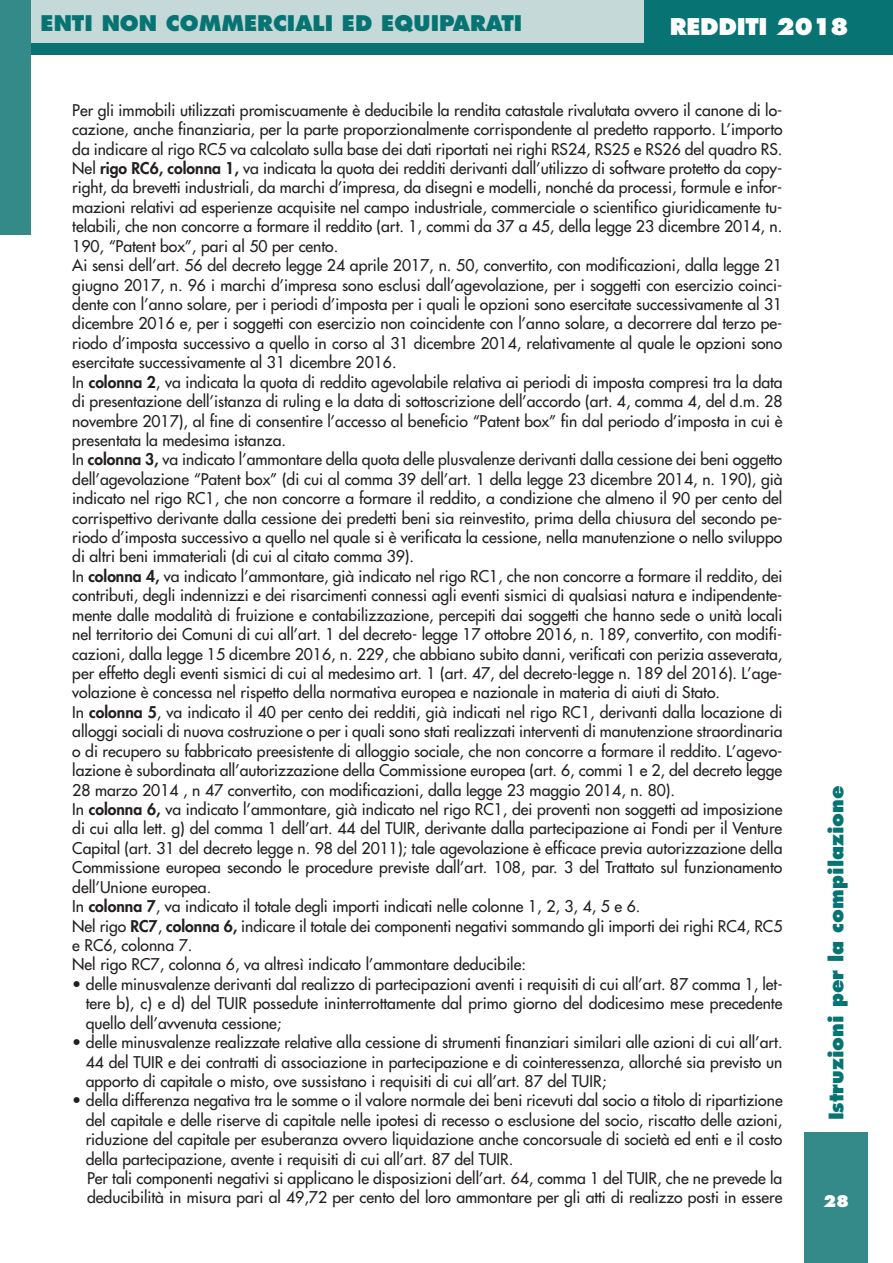
<style>
.page{position:relative;width:893px;height:1263px;background:#fff}
.page>*{position:absolute;margin:0;border:0;box-sizing:border-box;transform-origin:0 0}
.t1{font:800 22.5px "Futura";letter-spacing:-.015em;color:#fff}
.t2{font:800 21px "Futura";color:#077473}
.t3{font:800 19.5px "Futura";color:#077473}
.t4{font:15.75px/19.4px "Futura";color:#231f20}
.t5{font:800 15.75px "Futura";color:#fff}
.s1{font-weight:800}
</style>
<div class="page">
<div style="left:804px;top:1132px;width:64px;height:131px;background:#348a89"></div>
<div style="left:30px;top:0;width:863px;height:54px;background:#077473"></div>
<div style="left:30px;top:0;width:614px;height:43px;background:#c5d9d9"></div>
<div style="left:0;top:0;width:30px;height:235px;background:#348a89"></div>
<h2 class="t2" style="left:41px;top:14px;width:483px">ENTI NON COMMERCIALI ED EQUIPARATI</h2>
<h1 class="t1" style="left:670px;top:16px;width:181px">REDDITI 2018</h1>
<p class="t4" style="left:72px;top:101px;width:712px">Per gli immobili utilizzati promiscuamente è deducibile la rendita catastale rivalutata ovvero il canone di lo&shy;cazione, anche finanziaria, per la parte proporzionalmente corrispondente al predetto rapporto. L’importo da indicare al rigo RC5 va calcolato sulla base dei dati riportati nei righi RS24, RS25 e RS26 del quadro RS.<br>Nel <span class="s1">rigo RC6, colonna 1,</span> va indicata la quota dei redditi derivanti dall’utilizzo di software protetto da copy&shy;right, da brevetti industriali, da marchi d’impresa, da disegni e modelli, nonché da processi, formule e infor&shy;mazioni relativi ad esperienze acquisite nel campo industriale, commerciale o scientifico giuridicamente tu&shy;telabili, che non concorre a formare il reddito (art. 1, commi da 37 a 45, della legge 23 dicembre 2014, n.<br>190, “Patent box”, pari al 50 per cento.<br>Ai sensi dell’art. 56 del decreto legge 24 aprile 2017, n. 50, convertito, con modificazioni, dalla legge 21 giugno 2017, n. 96 i marchi d’impresa sono esclusi dall’agevolazione, per i soggetti con esercizio coinci&shy;dente con l’anno solare, per i periodi d’imposta per i quali le opzioni sono esercitate successivamente al 31 dicembre 2016 e, per i soggetti con esercizio non coincidente con l’anno solare, a decorrere dal terzo pe&shy;riodo d’imposta successivo a quello in corso al 31 dicembre 2014, relativamente al quale le opzioni sono esercitate successivamente al 31 dicembre 2016.<br>In <span class="s1">colonna 2</span>, va indicata la quota di reddito agevolabile relativa ai periodi di imposta compresi tra la data di presentazione dell’istanza di ruling e la data di sottoscrizione dell’accordo (art. 4, comma 4, del d.m. 28 novembre 2017), al fine di consentire l’accesso al beneficio “Patent box” fin dal periodo d’imposta in cui è presentata la medesima istanza.<br>In <span class="s1">colonna 3,</span> va indicato l’ammontare della quota delle plusvalenze derivanti dalla cessione dei beni oggetto dell’agevolazione “Patent box” (di cui al comma 39 dell’art. 1 della legge 23 dicembre 2014, n. 190), già indicato nel rigo RC1, che non concorre a formare il reddito, a condizione che almeno il 90 per cento del corrispettivo derivante dalla cessione dei predetti beni sia reinvestito, prima della chiusura del secondo pe&shy;riodo d’imposta successivo a quello nel quale si è verificata la cessione, nella manutenzione o nello sviluppo di altri beni immateriali (di cui al citato comma 39).<br>In <span class="s1">colonna 4,</span> va indicato l’ammontare, già indicato nel rigo RC1, che non concorre a formare il reddito, dei contributi, degli indennizzi e dei risarcimenti connessi agli eventi sismici di qualsiasi natura e indipendente&shy;mente dalle modalità di fruizione e contabilizzazione, percepiti dai soggetti che hanno sede o unità locali nel territorio dei Comuni di cui all’art. 1 del decreto- legge 17 ottobre 2016, n. 189, convertito, con modifi&shy;cazioni, dalla legge 15 dicembre 2016, n. 229, che abbiano subito danni, verificati con perizia asseverata, per effetto degli eventi sismici di cui al medesimo art. 1 (art. 47, del decreto-legge n. 189 del 2016). L’age&shy;volazione è concessa nel rispetto della normativa europea e nazionale in materia di aiuti di Stato.<br>In <span class="s1">colonna 5</span>, va indicato il 40 per cento dei redditi, già indicati nel rigo RC1, derivanti dalla locazione di alloggi sociali di nuova costruzione o per i quali sono stati realizzati interventi di manutenzione straordinaria o di recupero su fabbricato preesistente di alloggio sociale, che non concorre a formare il reddito. L’agevo&shy;lazione è subordinata all’autorizzazione della Commissione europea (art. 6, commi 1 e 2, del decreto legge 28 marzo 2014 , n 47 convertito, con modificazioni, dalla legge 23 maggio 2014, n. 80).<br>In <span class="s1">colonna 6,</span> va indicato l’ammontare, già indicato nel rigo RC1, dei proventi non soggetti ad imposizione di cui alla lett. g) del comma 1 dell’art. 44 del TUIR, derivante dalla partecipazione ai Fondi per il Venture Capital (art. 31 del decreto legge n. 98 del 2011); tale agevolazione è efficace previa autorizzazione della Commissione europea secondo le procedure previste dall’art. 108, par. 3 del Trattato sul funzionamento dell’Unione europea.<br>In <span class="s1">colonna 7</span>, va indicato il totale degli importi indicati nelle colonne 1, 2, 3, 4, 5 e 6.<br>Nel rigo <span class="s1">RC7</span>, <span class="s1">colonna 6,</span> indicare il totale dei componenti negativi sommando gli importi dei righi RC4, RC5 e RC6, colonna 7.<br>Nel rigo RC7, colonna 6, va altresì indicato l’ammontare deducibile:</p>
<p class="t4" style="left:86px;top:975px;width:698px;text-align:justify;text-indent:-13px">• delle minusvalenze derivanti dal realizzo di partecipazioni aventi i requisiti di cui all’art. 87 comma 1, let&shy;tere b), c) e d) del TUIR possedute ininterrottamente dal primo giorno del dodicesimo mese precedente quello dell’avvenuta cessione;</p>
<p class="t4" style="left:86px;top:1034px;width:698px;text-align:justify;text-indent:-13px">• delle minusvalenze realizzate relative alla cessione di strumenti finanziari similari alle azioni di cui all’art.<br>44 del TUIR e dei contratti di associazione in partecipazione e di cointeressenza, allorché sia previsto un apporto di capitale o misto, ove sussistano i requisiti di cui all’art. 87 del TUIR;</p>
<p class="t4" style="left:86px;top:1092px;width:698px;text-indent:-13px">• della differenza negativa tra le somme o il valore normale dei beni ricevuti dal socio a titolo di ripartizione del capitale e delle riserve di capitale nelle ipotesi di recesso o esclusione del socio, riscatto delle azioni, riduzione del capitale per esuberanza ovvero liquidazione anche concorsuale di società ed enti e il costo della partecipazione, avente i requisiti di cui all’art. 87 del TUIR.<br>Per tali componenti negativi si applicano le disposizioni dell’art. 64, comma 1 del TUIR, che ne prevede la deducibilità in misura pari al 49,72 per cento del loro ammontare per gli atti di realizzo posti in essere</p>
<p class="t3" style="left:827px;top:1120px;width:336px;rotate:-90deg">Istruzioni per la compilazione</p>
<p class="t5" style="left:823px;top:1194px;width:28px">28</p>
</div>
